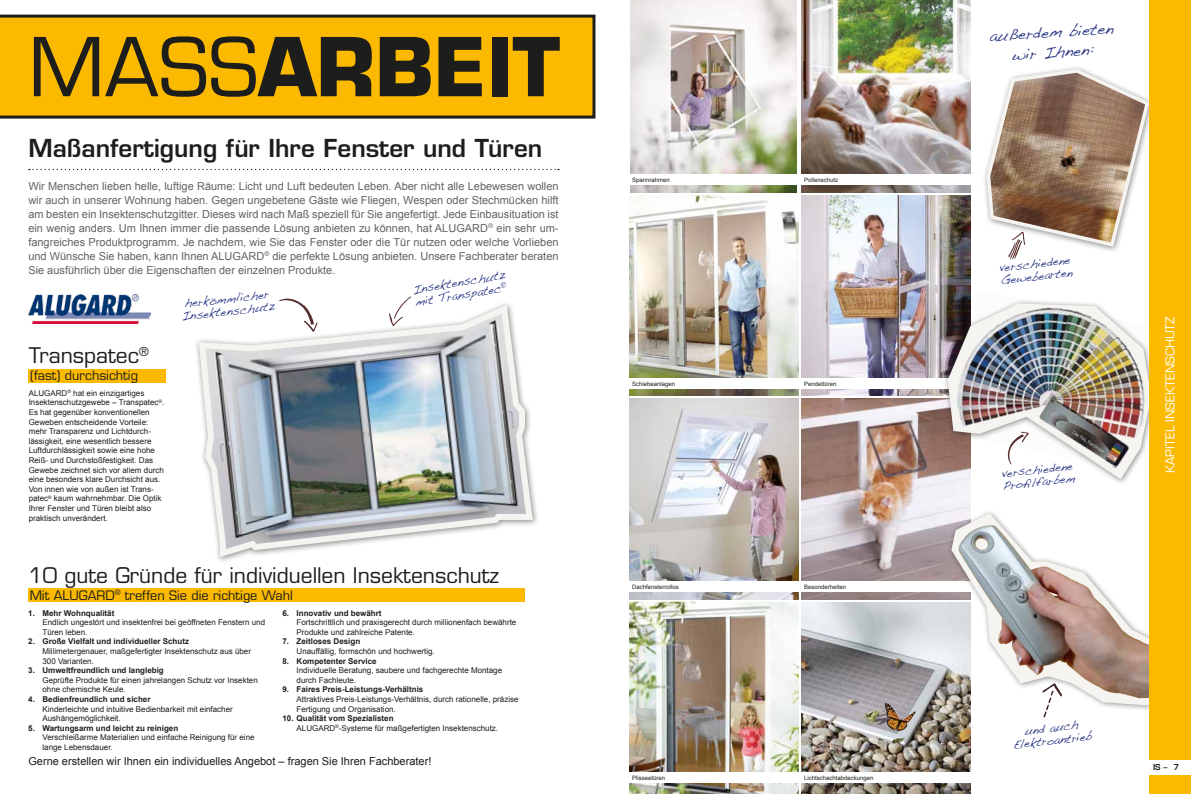
<style>
.page{position:relative;width:1191px;height:794px;background:#fff}
.page>*{position:absolute;margin:0;border:0;box-sizing:border-box;transform-origin:0 0}
.t1{font:700 79.1px "Eurostile LT Std";color:#1d1d1b}
.t2{font:600 24.1px "Eurostile LT Std";color:#1d1d1b}
.t3{font:21px "Eurostile LT Std";color:#1d1d1b}
.t4{font:16px/20.1px "Handwriting Dakota";color:#283583;text-align:center}
.t5{font:12.7px "Eurostile LT Std";color:#1d1d1b}
.t6{font:12px "Eurostile LT Std";color:#fff}
.t7{font:11.9px/12.6px "Handwriting Dakota";color:#283583}
.t8{font:11px/14px "Arial";color:#646363;text-align:justify}
.t9{font:11px "Arial";color:#1d1d1b}
.t10{font:8px/9.6px "Arial";color:#1d1d1b}
.t11{font:600 8px "Eurostile LT Std";color:#1d1d1b}
.t12{font:6px "Arial";color:#1d1d1b}
.s1{font-weight:400}
.s2{font-weight:700}
</style>
<div class="page">
<div style="left:29px;top:369px;width:137px;height:13px;background:#fbba00"></div>
<img style="left:631px;top:0;width:166px;height:192px">
<img style="left:629px;top:602px;width:169px;height:192px">
<img style="left:629px;top:195px;width:169px;height:200px">
<img style="left:801px;top:0;width:169px;height:193px">
<img style="left:629px;top:398px;width:169px;height:201px">
<img style="left:801px;top:195px;width:169px;height:201px">
<img style="left:801px;top:399px;width:169px;height:200px">
<img style="left:801px;top:602px;width:169px;height:192px">
<div style="left:629px;top:175px;width:169px;height:10px;background:#fff"></div>
<div style="left:629px;top:378px;width:170px;height:10px;background:#fff"></div>
<div style="left:629px;top:582px;width:170px;height:10px;background:#fff"></div>
<div style="left:629px;top:772px;width:171px;height:10px;background:#fff"></div>
<div style="left:801px;top:175px;width:169px;height:10px;background:#fff"></div>
<div style="left:801px;top:378px;width:169px;height:10px;background:#fff"></div>
<div style="left:801px;top:582px;width:169px;height:10px;background:#fff"></div>
<div style="left:801px;top:772px;width:169px;height:10px;background:#fff"></div>
<div style="left:942px;top:298px;width:216px;height:188px;background:#1d1d1b;opacity:.5"></div>
<img style="left:948px;top:290px;width:201px;height:13px">
<div style="left:946px;top:508px;width:226px;height:204px;background:#1d1d1b;opacity:.5"></div>
<svg style="left:951px;top:513px;width:198px;height:192px"></svg>
<img style="left:957px;top:525px;width:192px;height:173px">
<img style="left:884px;top:703px;width:30px;height:28px">
<img style="left:28px;top:295px;width:122px;height:28px">
<img style="left:196px;top:303px;width:340px;height:258px">
<div style="left:0;top:15px;width:595px;height:104px;background:#fbba00"></div>
<svg style="left:29px;top:169px;width:530px;height:1px"></svg>
<div style="left:28px;top:588px;width:496px;height:14px;background:#fbba00"></div>
<svg style="left:389px;top:296px;width:22px;height:30px"></svg>
<svg style="left:279px;top:298px;width:38px;height:34px"></svg>
<svg style="left:985px;top:67px;width:164px;height:193px"></svg>
<img style="left:947px;top:303px;width:202px;height:176px">
<svg style="left:1042px;top:683px;width:20px;height:34px"></svg>
<div style="left:1149px;top:0;width:42px;height:794px;background:#fbba00"></div>
<div style="left:1149px;top:760px;width:42px;height:14px;background:#fff"></div>
<p class="t1" style="left:28px;top:18px;width:533px"><span class="s1">MaSS</span>ARBEIT</p>
<p class="t2" style="left:28px;top:134px;width:515px">Maßanfertigung für Ihre Fenster und Türen</p>
<p class="t8" style="left:28px;top:179px;width:532px">Wir Menschen lieben helle, luftige Räume: Licht und Luft bedeuten Leben. Aber nicht alle Lebewesen wollen wir auch in unserer Wohnung haben. Gegen ungebetene Gäste wie Fliegen, Wespen oder Stechmücken hilft am besten ein Insektenschutzgitter. Dieses wird nach Maß speziell für Sie angefertigt. Jede Einbausituation ist ein wenig anders. Um Ihnen immer die passende Lösung anbieten zu können, hat ALUGARD<sup>®</sup> ein sehr um&shy;fangreiches Produktprogramm. Je nachdem, wie Sie das Fenster oder die Tür nutzen oder welche Vorlieben und Wünsche Sie haben, kann Ihnen ALUGARD<sup>®</sup> die perfekte Lösung anbieten. Unsere Fachberater beraten Sie ausführlich über die Eigenschaften der einzelnen Produkte.</p>
<p class="t7" style="left:412px;top:284px;width:95px;rotate:-10deg">Insektenschutz mit Transpatec</p>
<p class="t7" style="left:179px;top:298px;width:95px;text-align:center;rotate:-7deg">herkömmlicher<br>Insektenschutz</p>
<p class="t3" style="left:29px;top:343px;width:122px">Transpatec<sup>®</sup></p>
<p class="t5" style="left:30px;top:367px;width:109px">(fast) durchsichtig</p>
<p class="t10" style="left:29px;top:388px;width:137px">ALUGARD<sup>®</sup> hat ein einzigartiges Insektenschutzgewebe – Transpatec<sup>®</sup>.<br>Es hat gegenüber konventionellen Geweben entscheidende Vorteile: mehr Transparenz und Lichtdurch&shy;lässigkeit, eine wesentlich bessere Luftdurchlässigkeit sowie eine hohe Reiß- und Durchstoßfestigkeit. Das Gewebe zeichnet sich vor allem durch eine besonders klare Durchsicht aus.<br>Von innen wie von außen ist Trans&shy;patec<sup>®</sup> kaum wahrnehmbar. Die Optik Ihrer Fenster und Türen bleibt also praktisch unverändert.</p>
<p class="t3" style="left:28px;top:562px;width:472px">10 gute Gründe für individuellen Insektenschutz</p>
<p class="t5" style="left:30px;top:587px;width:264px">Mit ALUGARD<sup>®</sup> treffen Sie die richtige Wahl</p>
<p class="t10" style="left:42px;top:608px;width:224px;text-indent:-14px"><span class="s2">1. Mehr Wohnqualität<br></span>Endlich ungestört und insektenfrei bei geöffneten Fenstern und<br>Türen leben.</p>
<p class="t10" style="left:42px;top:637px;width:210px;text-indent:-14px"><span class="s2">2. Große Vielfalt und individueller Schutz<br></span>Millimetergenauer, maßgefertigter Insektenschutz aus über<br>300 Varianten.</p>
<p class="t10" style="left:42px;top:665px;width:217px;text-indent:-14px"><span class="s2">3. Umweltfreundlich und langlebig<br></span>Geprüfte Produkte für einen jahrelangen Schutz vor Insekten ohne chemische Keule.</p>
<p class="t10" style="left:42px;top:694px;width:192px;text-indent:-14px"><span class="s2">4. Bedienfreundlich und sicher<br></span>Kinderleichte und intuitive Bedienbarkeit mit einfacher<br>Aushängemöglichkeit.</p>
<p class="t10" style="left:42px;top:723px;width:214px;text-indent:-14px"><span class="s2">5. Wartungsarm und leicht zu reinigen<br></span>Verschleißarme Materialien und einfache Reinigung für eine lange Lebensdauer.</p>
<p class="t10" style="left:297px;top:608px;width:221px;text-indent:-14px"><span class="s2">6. Innovativ und bewährt<br></span>Fortschrittlich und praxisgerecht durch millionenfach bewährte<br>Produkte und zahlreiche Patente.</p>
<p class="t10" style="left:297px;top:637px;width:140px;text-indent:-14px"><span class="s2">7. Zeitloses Design<br></span>Unauffällig, formschön und hochwertig.</p>
<p class="t10" style="left:297px;top:656px;width:207px;text-indent:-14px"><span class="s2">8. Kompetenter Service<br></span>Individuelle Beratung, saubere und fachgerechte Montage durch Fachleute.</p>
<p class="t10" style="left:297px;top:685px;width:223px;text-indent:-14px"><span class="s2">9. Faires Preis-Leistungs-Verhältnis<br></span>Attraktives Preis-Leistungs-Verhältnis, durch rationelle, präzise<br>Fertigung und Organisation.</p>
<p class="t10" style="left:297px;top:713px;width:203px;text-indent:-14px"><span class="s2">10. Qualität vom Spezialisten<br></span>ALUGARD<sup>®</sup>-Systeme für maßgefertigten Insektenschutz.</p>
<p class="t9" style="left:28px;top:754px;width:404px">Gerne erstellen wir Ihnen ein individuelles Angebot – fragen Sie Ihren Fachberater!</p>
<p class="t12" style="left:632px;top:176px;width:39px">Spannrahmen</p>
<p class="t12" style="left:632px;top:379px;width:45px">Schiebeanlagen</p>
<p class="t12" style="left:632px;top:583px;width:48px">Dachfensterrollos</p>
<p class="t12" style="left:632px;top:773px;width:35px">Plisseetüren</p>
<p class="t12" style="left:804px;top:176px;width:36px">Pollenschutz</p>
<p class="t12" style="left:804px;top:379px;width:34px">Pendeltüren</p>
<p class="t12" style="left:804px;top:583px;width:44px">Besonderheiten</p>
<p class="t12" style="left:804px;top:773px;width:71px">Lichtschachtabdeckungen</p>
<p class="t4" style="left:988px;top:26px;width:126px;rotate:-4deg">außerdem bieten wir Ihnen:</p>
<p class="t7" style="left:998px;top:261px;width:74px;rotate:-7deg">verschiedene<br>Gewebearten</p>
<p class="t7" style="left:1000px;top:467px;width:75px;rotate:-7deg">verschiedene<br>Profilfarbem</p>
<h3 class="t6" style="left:1163px;top:473px;width:159px;rotate:-90deg">Kapitel Insektenschutz</h3>
<p class="t7" style="left:1011px;top:726px;width:81px;text-align:center;rotate:-7deg">und auch<br>Elektroantrieb</p>
<p class="t11" style="left:1153px;top:762px;width:28px">IS – 7</p>
</div>
